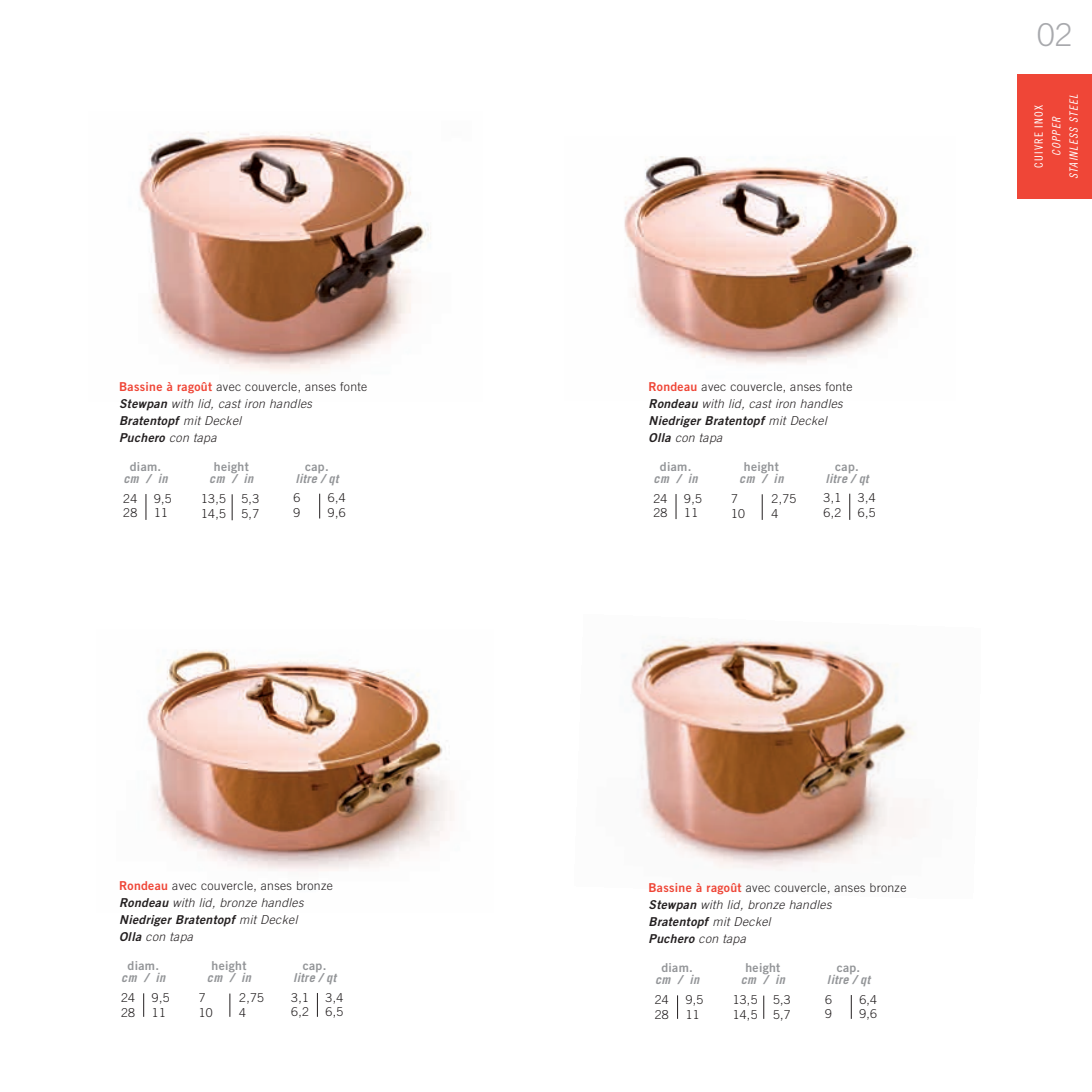
<style>
.page{position:relative;width:1092px;height:1092px;background:#fff}
.page>*{position:absolute;margin:0;border:0;box-sizing:border-box;transform-origin:0 0}
.t1{font:300 31.5px "Trade Gothic";color:#a8a9ad}
.t2{font:300 12.25px/14.7px "Trade Gothic";letter-spacing:.025em;color:#231f20}
.t3{font:italic 12.25px/17px "Trade Gothic Bold Two";letter-spacing:.03em;color:#231f20}
.t4{font:italic 700 12.25px "Trade Gothic";letter-spacing:.025em;color:#939598}
.t5{font:12.25px "Trade Gothic Bold Two";letter-spacing:.025em;color:#939598}
.t6{font:italic 300 12.25px "Trade Gothic";letter-spacing:.03em;color:#231f20}
.t7{font:11.38px/17.5px "Trade Gothic Cond Eighteen Obl";letter-spacing:.105em;color:#fff;text-align:center}
.t8{font:11.38px "Trade Gothic Cond Eighteen";letter-spacing:.1em;color:#fff}
.s1{font-family:"Trade Gothic Bold Two";font-weight:400;color:#ef4637}
.s2{font-family:"Trade Gothic Bold Two";font-weight:400;font-style:italic}
.s3{font-style:italic}
.s4{font-family:"Trade Gothic";font-weight:300}
.s5{font-family:"Trade Gothic Bold Two";font-weight:400}
</style>
<div class="page">
<img style="left:147px;top:650px;width:307px;height:221px">
<img style="left:631px;top:636px;width:284px;height:234px">
<img style="left:139px;top:131px;width:292px;height:241px">
<img style="left:624px;top:156px;width:294px;height:209px">
<div style="left:1017px;top:74px;width:74px;height:124px;background:#ef4637"></div>
<svg style="left:146px;top:494px;width:1px;height:26px"></svg>
<svg style="left:232px;top:494px;width:1px;height:26px"></svg>
<svg style="left:319px;top:493px;width:1px;height:25px"></svg>
<svg style="left:675px;top:494px;width:1px;height:25px"></svg>
<svg style="left:761px;top:494px;width:1px;height:26px"></svg>
<svg style="left:849px;top:493px;width:1px;height:27px"></svg>
<svg style="left:677px;top:995px;width:1px;height:23px"></svg>
<svg style="left:763px;top:995px;width:1px;height:23px"></svg>
<svg style="left:850px;top:995px;width:1px;height:23px"></svg>
<svg style="left:143px;top:993px;width:1px;height:23px"></svg>
<svg style="left:229px;top:993px;width:1px;height:23px"></svg>
<svg style="left:317px;top:993px;width:1px;height:23px"></svg>
<h1 class="t1" style="left:1037px;top:23px;width:36px">02</h1>
<p class="t8" style="left:1034px;top:168px;width:64px;rotate:-90deg">CUIVRE INOX</p>
<p class="t7" style="left:1048px;top:179px;width:86px;rotate:-90deg">COPPER<br>STAINLESS STEEL</p>
<p class="t2" style="left:119px;top:379px;width:250px;line-height:17px"><span class="s1">Bassine à ragoût</span> avec couvercle, anses fonte<br><span class="s2">Stewpan</span> <span class="s3">with lid, cast iron handles</span></p>
<p class="t3" style="left:119px;top:413px;width:124px">Bratentopf <span class="s4">mit Deckel<br></span>Puchero <span class="s4">con tapa</span></p>
<p class="t2" style="left:648px;top:379px;width:205px;line-height:17px"><span class="s1">Rondeau</span> avec couvercle, anses fonte<br><span class="s2">Rondeau</span> <span class="s3">with lid, cast iron handles</span></p>
<p class="t3" style="left:648px;top:413px;width:180px">Niedriger Bratentopf <span class="s4">mit Deckel</span></p>
<p class="t6" style="left:648px;top:433px;width:75px"><span class="s5">Olla</span> con tapa</p>
<p class="t5" style="left:130px;top:462px;width:33px">diam.</p>
<p class="t4" style="left:123px;top:474px;width:46px">cm / in</p>
<p class="t5" style="left:214px;top:462px;width:36px">height</p>
<p class="t4" style="left:209px;top:474px;width:46px">cm / in</p>
<p class="t5" style="left:305px;top:462px;width:25px">cap.</p>
<p class="t4" style="left:295px;top:474px;width:45px">litre / qt</p>
<p class="t5" style="left:660px;top:462px;width:33px">diam.</p>
<p class="t4" style="left:653px;top:474px;width:46px">cm / in</p>
<p class="t5" style="left:744px;top:462px;width:36px">height</p>
<p class="t4" style="left:739px;top:474px;width:46px">cm / in</p>
<p class="t5" style="left:835px;top:462px;width:25px">cap.</p>
<p class="t4" style="left:825px;top:474px;width:45px">litre / qt</p>
<p class="t2" style="left:123px;top:492px;width:15px">24<br>28</p>
<p class="t2" style="left:154px;top:492px;width:19px">9,5<br>11</p>
<p class="t2" style="left:201px;top:492px;width:26px">13,5<br>14,5</p>
<p class="t2" style="left:241px;top:492px;width:19px">5,3<br>5,7</p>
<p class="t2" style="left:293px;top:491px;width:8px">6<br>9</p>
<p class="t2" style="left:328px;top:491px;width:19px">6,4<br>9,6</p>
<p class="t2" style="left:653px;top:492px;width:15px">24<br>28</p>
<p class="t2" style="left:684px;top:492px;width:19px">9,5<br>11</p>
<p class="t2" style="left:731px;top:492px;width:15px">7<br>10</p>
<p class="t2" style="left:771px;top:492px;width:26px">2,75<br>4</p>
<p class="t2" style="left:823px;top:491px;width:19px">3,1<br>6,2</p>
<p class="t2" style="left:857px;top:491px;width:19px">3,4<br>6,5</p>
<p class="t2" style="left:119px;top:878px;width:215px;line-height:17px"><span class="s1">Rondeau</span> avec couvercle, anses bronze<br><span class="s2">Rondeau</span> <span class="s3">with lid, bronze handles</span></p>
<p class="t3" style="left:119px;top:912px;width:180px">Niedriger Bratentopf <span class="s4">mit Deckel</span></p>
<p class="t6" style="left:119px;top:932px;width:75px"><span class="s5">Olla</span> con tapa</p>
<p class="t2" style="left:648px;top:880px;width:259px;line-height:17px"><span class="s1">Bassine à ragoût</span> avec couvercle, anses bronze<br><span class="s2">Stewpan</span> <span class="s3">with lid, bronze handles</span></p>
<p class="t3" style="left:648px;top:914px;width:124px">Bratentopf <span class="s4">mit Deckel<br></span>Puchero <span class="s4">con tapa</span></p>
<p class="t5" style="left:128px;top:961px;width:33px">diam.</p>
<p class="t4" style="left:121px;top:973px;width:46px">cm / in</p>
<p class="t5" style="left:212px;top:961px;width:36px">height</p>
<p class="t4" style="left:207px;top:973px;width:46px">cm / in</p>
<p class="t5" style="left:303px;top:961px;width:25px">cap.</p>
<p class="t4" style="left:293px;top:973px;width:45px">litre / qt</p>
<p class="t5" style="left:661px;top:963px;width:33px">diam.</p>
<p class="t4" style="left:655px;top:975px;width:46px">cm / in</p>
<p class="t5" style="left:745px;top:963px;width:36px">height</p>
<p class="t4" style="left:740px;top:975px;width:46px">cm / in</p>
<p class="t5" style="left:836px;top:963px;width:25px">cap.</p>
<p class="t4" style="left:826px;top:975px;width:45px">litre / qt</p>
<p class="t2" style="left:121px;top:991px;width:15px">24<br>28</p>
<p class="t2" style="left:152px;top:991px;width:19px">9,5<br>11</p>
<p class="t2" style="left:199px;top:991px;width:15px">7<br>10</p>
<p class="t2" style="left:239px;top:991px;width:26px">2,75<br>4</p>
<p class="t2" style="left:291px;top:990px;width:19px">3,1<br>6,2</p>
<p class="t2" style="left:325px;top:990px;width:19px">3,4<br>6,5</p>
<p class="t2" style="left:654px;top:993px;width:15px">24<br>28</p>
<p class="t2" style="left:685px;top:993px;width:19px">9,5<br>11</p>
<p class="t2" style="left:732px;top:993px;width:26px">13,5<br>14,5</p>
<p class="t2" style="left:773px;top:993px;width:19px">5,3<br>5,7</p>
<p class="t2" style="left:825px;top:992px;width:8px">6<br>9</p>
<p class="t2" style="left:859px;top:992px;width:19px">6,4<br>9,6</p>
</div>
